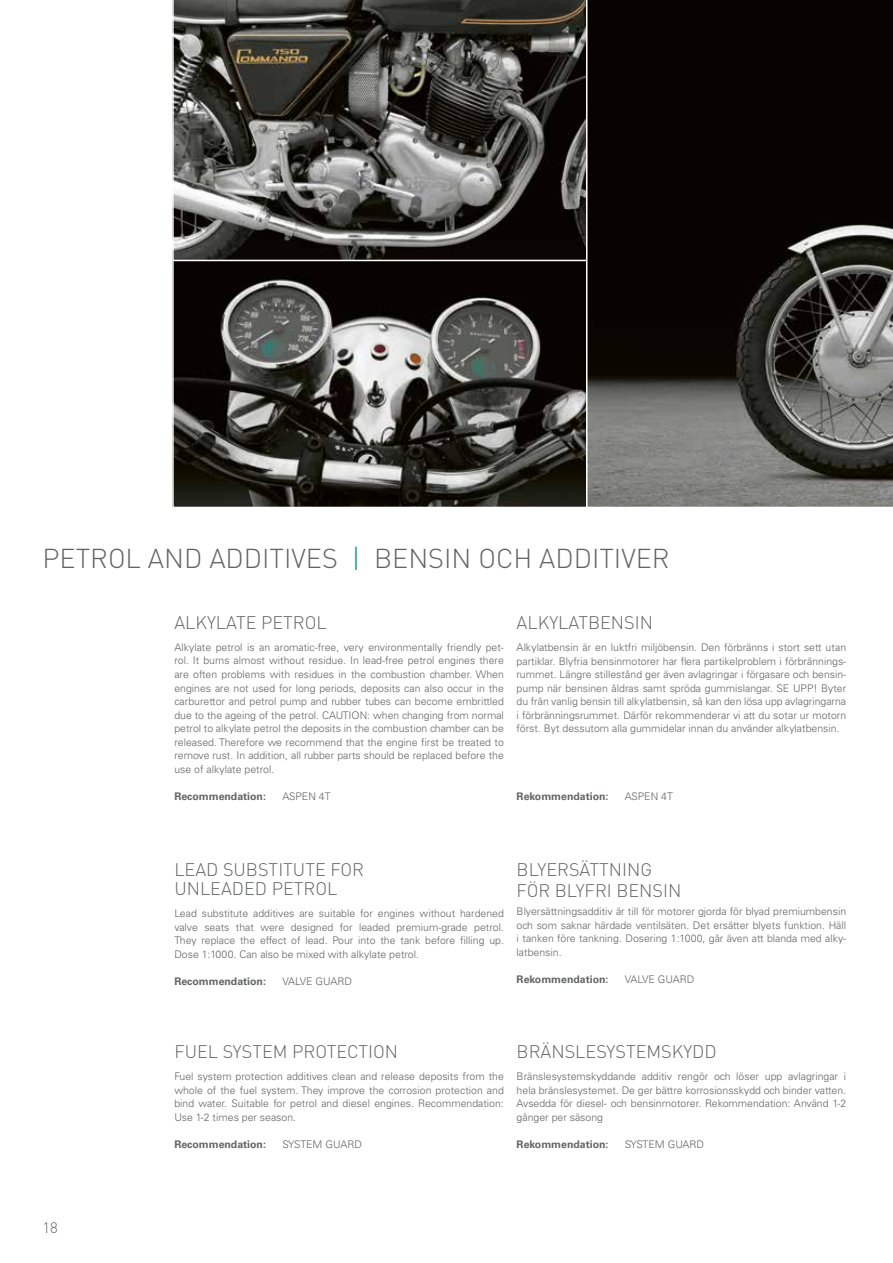
<style>
.page{position:relative;width:893px;height:1263px;background:#fff}
.page>*{position:absolute;margin:0;border:0;box-sizing:border-box;transform-origin:0 0}
.t1{font:300 27px "DIN";color:#626463}
.t2{font:300 18px/19.5px "DIN";color:#626463}
.t3{font:300 15px "DIN";color:#626463}
.t4{font:300 10.5px/13.5px "Univers LT Std";color:#626463;text-align:justify}
.t5{font:700 10.5px "Univers LT Std";color:#626463}
.s1{color:#009987}
</style>
<div class="page">
<img style="left:175px;top:262px;width:411px;height:243px">
<div style="left:172px;top:259px;width:450px;height:249px;border:2px solid #fff"></div>
<svg style="left:172px;top:0;width:414px;height:261px;background:#51504c"></svg>
<svg style="left:586px;top:0;width:307px;height:508px;background:#2e2b27"></svg>
<h1 class="t1" style="left:43px;top:540px;width:629px">PETROL AND ADDITIVES <span class="s1">|</span> BENSIN OCH ADDITIVER</h1>
<h3 class="t3" style="left:43px;top:1217px;width:17px">18</h3>
<h2 class="t2" style="left:174px;top:612px;width:154px">ALKYLATE PETROL</h2>
<p class="t4" style="left:174px;top:640px;width:331px">Alkylate petrol is an aromatic-free, very environmentally friendly pet&shy;rol. It burns almost without residue. In lead-free petrol engines there are often problems with residues in the combustion chamber. When engines are not used for long periods, deposits can also occur in the carburettor and petrol pump and rubber tubes can become embrittled due to the ageing of the petrol. CAUTION: when changing from normal petrol to alkylate petrol the deposits in the combustion chamber can be released. Therefore we recommend that the engine first be treated to remove rust. In addition, all rubber parts should be replaced before the use of alkylate petrol.</p>
<p class="t5" style="left:174px;top:790px;width:93px">Recommendation:</p>
<p class="t4" style="left:282px;top:789px;width:50px">ASPEN 4T</p>
<h2 class="t2" style="left:517px;top:612px;width:138px">ALKYLATBENSIN</h2>
<p class="t4" style="left:517px;top:641px;width:331px">Alkylatbensin är en luktfri miljöbensin. Den förbränns i stort sett utan partiklar. Blyfria bensinmotorer har flera partikelproblem i förbrännings&shy;rummet. Längre stillestånd ger även avlagringar i förgasare och bensin&shy;pump när bensinen åldras samt spröda gummislangar. SE UPP! Byter du från vanlig bensin till alkylatbensin, så kan den lösa upp avlagringarna i förbränningsrummet. Därför rekommenderar vi att du sotar ur motorn först. Byt dessutom alla gummidelar innan du använder alkylatbensin.</p>
<p class="t5" style="left:517px;top:790px;width:93px">Rekommendation:</p>
<p class="t4" style="left:625px;top:789px;width:50px">ASPEN 4T</p>
<h2 class="t2" style="left:174px;top:859px;width:191px">LEAD SUBSTITUTE FOR<br>UNLEADED PETROL</h2>
<p class="t4" style="left:174px;top:907px;width:331px">Lead substitute additives are suitable for engines without hardened valve seats that were designed for leaded premium-grade petrol.<br>They replace the effect of lead. Pour into the tank before filling up.<br>Dose 1:1000. Can also be mixed with alkylate petrol.</p>
<p class="t5" style="left:174px;top:975px;width:93px">Recommendation:</p>
<p class="t4" style="left:282px;top:974px;width:71px">VALVE GUARD</p>
<h2 class="t2" style="left:517px;top:858px;width:166px;line-height:21.6px">BLYERSÄTTNING<br>FÖR BLYFRI BENSIN</h2>
<p class="t4" style="left:517px;top:905px;width:331px">Blyersättningsadditiv är till för motorer gjorda för blyad premiumbensin och som saknar härdade ventilsäten. Det ersätter blyets funktion. Häll i tanken före tankning. Dosering 1:1000, går även att blanda med alky&shy;latbensin.</p>
<p class="t5" style="left:517px;top:973px;width:93px">Rekommendation:</p>
<p class="t4" style="left:625px;top:972px;width:71px">VALVE GUARD</p>
<h2 class="t2" style="left:174px;top:1041px;width:225px">FUEL SYSTEM PROTECTION</h2>
<p class="t4" style="left:174px;top:1070px;width:331px">Fuel system protection additives clean and release deposits from the whole of the fuel system. They improve the corrosion protection and bind water. Suitable for petrol and diesel engines. Recommendation:<br>Use 1-2 times per season.</p>
<p class="t5" style="left:174px;top:1138px;width:93px">Recommendation:</p>
<p class="t4" style="left:282px;top:1137px;width:81px">SYSTEM GUARD</p>
<h2 class="t2" style="left:517px;top:1041px;width:201px">BRÄNSLESYSTEMSKYDD</h2>
<p class="t4" style="left:517px;top:1070px;width:331px">Bränslesystemskyddande additiv rengör och löser upp avlagringar i hela bränslesystemet. De ger bättre korrosionsskydd och binder vatten.<br>Avsedda för diesel- och bensinmotorer. Rekommendation: Använd 1-2 gånger per säsong</p>
<p class="t5" style="left:517px;top:1138px;width:93px">Rekommendation:</p>
<p class="t4" style="left:625px;top:1137px;width:81px">SYSTEM GUARD</p>
</div>
